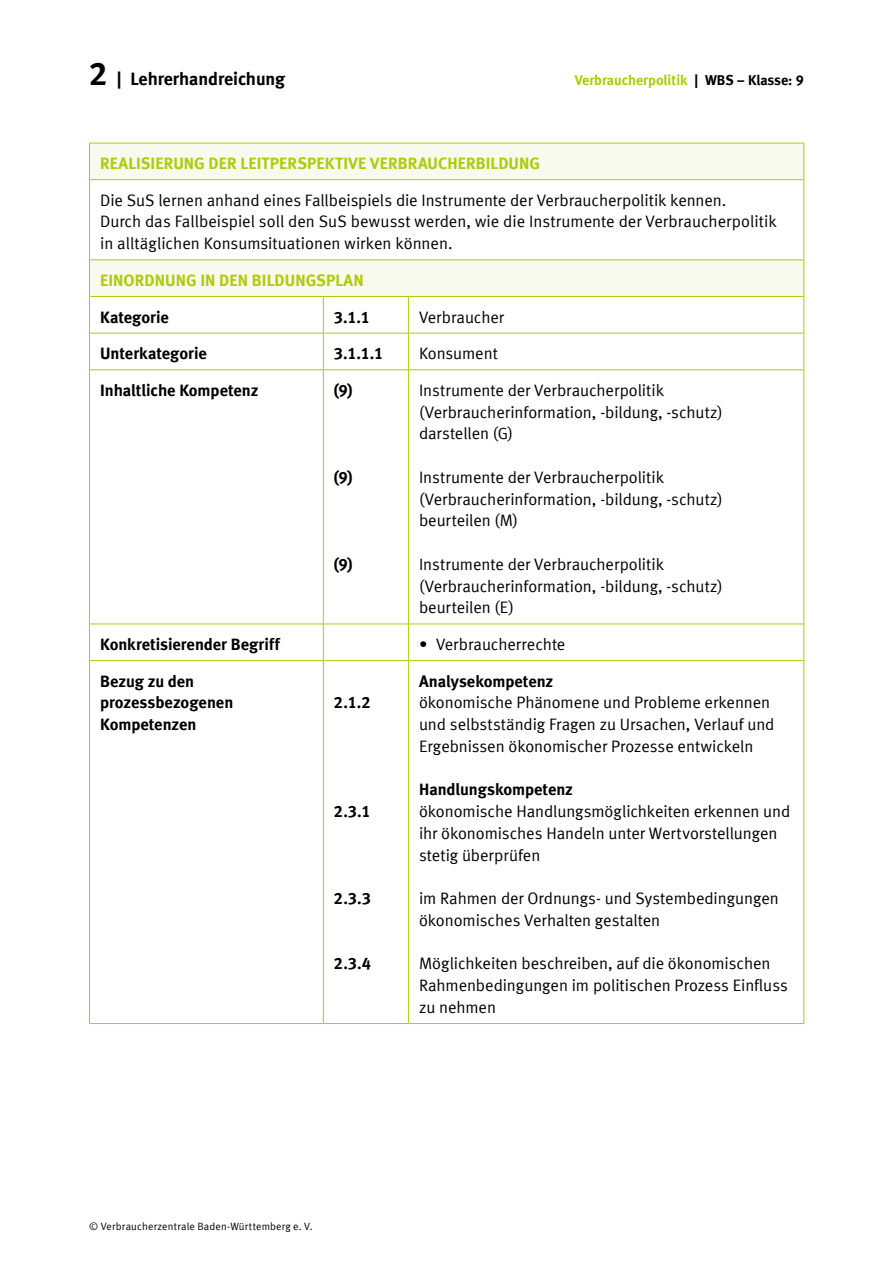
<style>
.page{position:relative;width:893px;height:1263px;background:#fff}
.page>*{position:absolute;margin:0;border:0;box-sizing:border-box;transform-origin:0 0}
.t1{font:18px "Meta Bold LF";color:#000}
.t2{font:16.5px/21.8px "Meta Normal LF";letter-spacing:-.005em;color:#000}
.t3{font:16.5px/21.8px "Meta Bold LF";letter-spacing:-.005em;color:#000}
.t4{font:16.5px "Meta Bold LF";letter-spacing:.005em;color:#afca0b}
.t5{font:14.25px "Meta Bold LF";color:#afca0b}
.t6{font:10.5px "Meta Normal LF";letter-spacing:.015em;color:#000}
.s1{font-size:33px}
.s2{color:#000}
</style>
<div class="page">
<svg style="left:90px;top:144px;width:714px;height:152px"></svg>
<hr style="left:89px;top:143px;width:1px;height:37px;background:#afca0b">
<hr style="left:89px;top:143px;width:234px;height:1px;background:#afca0b">
<hr style="left:323px;top:143px;width:85px;height:1px;background:#afca0b">
<hr style="left:408px;top:143px;width:396px;height:1px;background:#afca0b">
<hr style="left:804px;top:143px;width:1px;height:37px;background:#afca0b">
<hr style="left:89px;top:180px;width:1px;height:80px;background:#afca0b">
<hr style="left:89px;top:179px;width:234px;height:1px;background:#afca0b">
<hr style="left:323px;top:179px;width:85px;height:1px;background:#afca0b">
<hr style="left:408px;top:179px;width:396px;height:1px;background:#afca0b">
<hr style="left:804px;top:180px;width:1px;height:80px;background:#afca0b">
<hr style="left:89px;top:260px;width:1px;height:36px;background:#afca0b">
<hr style="left:89px;top:260px;width:234px;height:1px;background:#afca0b">
<hr style="left:323px;top:260px;width:85px;height:1px;background:#afca0b">
<hr style="left:408px;top:260px;width:396px;height:1px;background:#afca0b">
<hr style="left:804px;top:260px;width:1px;height:36px;background:#afca0b">
<hr style="left:89px;top:297px;width:1px;height:36px;background:#afca0b">
<hr style="left:89px;top:333px;width:1px;height:37px;background:#afca0b">
<hr style="left:89px;top:296px;width:234px;height:1px;background:#afca0b">
<hr style="left:323px;top:297px;width:1px;height:36px;background:#afca0b">
<hr style="left:323px;top:333px;width:1px;height:37px;background:#afca0b">
<hr style="left:323px;top:296px;width:85px;height:1px;background:#afca0b">
<hr style="left:408px;top:297px;width:1px;height:36px;background:#afca0b">
<hr style="left:408px;top:333px;width:1px;height:37px;background:#afca0b">
<hr style="left:408px;top:296px;width:396px;height:1px;background:#afca0b">
<hr style="left:804px;top:297px;width:1px;height:36px;background:#afca0b">
<hr style="left:804px;top:333px;width:1px;height:37px;background:#afca0b">
<hr style="left:89px;top:370px;width:1px;height:254px;background:#afca0b">
<hr style="left:89px;top:624px;width:1px;height:36px;background:#afca0b">
<hr style="left:89px;top:333px;width:234px;height:1px;background:#afca0b">
<hr style="left:89px;top:369px;width:234px;height:1px;background:#afca0b">
<hr style="left:89px;top:624px;width:234px;height:1px;background:#afca0b">
<hr style="left:323px;top:370px;width:1px;height:254px;background:#afca0b">
<hr style="left:323px;top:624px;width:1px;height:36px;background:#afca0b">
<hr style="left:323px;top:333px;width:85px;height:1px;background:#afca0b">
<hr style="left:323px;top:369px;width:85px;height:1px;background:#afca0b">
<hr style="left:323px;top:624px;width:85px;height:1px;background:#afca0b">
<hr style="left:408px;top:370px;width:1px;height:254px;background:#afca0b">
<hr style="left:408px;top:624px;width:1px;height:36px;background:#afca0b">
<hr style="left:408px;top:333px;width:396px;height:1px;background:#afca0b">
<hr style="left:408px;top:369px;width:396px;height:1px;background:#afca0b">
<hr style="left:804px;top:370px;width:1px;height:254px;background:#afca0b">
<hr style="left:804px;top:624px;width:1px;height:36px;background:#afca0b">
<hr style="left:408px;top:624px;width:396px;height:1px;background:#afca0b">
<hr style="left:89px;top:661px;width:1px;height:362px;background:#afca0b">
<hr style="left:89px;top:660px;width:234px;height:1px;background:#afca0b">
<hr style="left:323px;top:661px;width:1px;height:362px;background:#afca0b">
<hr style="left:323px;top:660px;width:85px;height:1px;background:#afca0b">
<hr style="left:408px;top:661px;width:1px;height:362px;background:#afca0b">
<hr style="left:408px;top:660px;width:396px;height:1px;background:#afca0b">
<hr style="left:804px;top:661px;width:1px;height:362px;background:#afca0b">
<hr style="left:89px;top:1023px;width:234px;height:1px;background:#afca0b">
<hr style="left:323px;top:1023px;width:85px;height:1px;background:#afca0b">
<hr style="left:408px;top:1023px;width:396px;height:1px;background:#afca0b">
<p class="t1" style="left:89px;top:68px;width:197px"><span class="s1">2</span> | Lehrerhandreichung</p>
<p class="t5" style="left:575px;top:72px;width:230px">Verbraucherpolitik <span class="s2">| WBS – Klasse: 9</span></p>
<p class="t4" style="left:100px;top:154px;width:441px">REALISIERUNG DER LEITPERSPEKTIVE VERBRAUCHERBILDUNG</p>
<p class="t2" style="left:100px;top:189px;width:678px">Die SuS lernen anhand eines Fallbeispiels die Instrumente der Verbraucherpolitik kennen.<br>Durch das Fallbeispiel soll den SuS bewusst werden, wie die Instrumente der Verbraucherpolitik in alltäglichen Konsumsituationen wirken können.</p>
<p class="t4" style="left:100px;top:270px;width:265px">EINORDNUNG IN DEN BILDUNGSPLAN</p>
<p class="t3" style="left:100px;top:306px;width:70px">Kategorie</p>
<p class="t3" style="left:334px;top:306px;width:38px">3.1.1</p>
<p class="t2" style="left:419px;top:306px;width:86px">Verbraucher</p>
<p class="t3" style="left:100px;top:342px;width:108px">Unterkategorie</p>
<p class="t3" style="left:334px;top:342px;width:51px">3.1.1.1</p>
<p class="t2" style="left:419px;top:342px;width:80px">Konsument</p>
<p class="t3" style="left:100px;top:379px;width:160px">Inhaltliche Kompetenz</p>
<p class="t3" style="left:334px;top:379px;width:20px">(9)</p>
<p class="t2" style="left:419px;top:379px;width:305px">Instrumente der Verbraucherpolitik (Verbraucherinformation, -bildung, -schutz) darstellen (G)</p>
<p class="t2" style="left:419px;top:466px;width:305px">Instrumente der Verbraucherpolitik (Verbraucherinformation, -bildung, -schutz) beurteilen (M)</p>
<p class="t2" style="left:419px;top:553px;width:305px">Instrumente der Verbraucherpolitik (Verbraucherinformation, -bildung, -schutz) beurteilen (E)</p>
<p class="t3" style="left:334px;top:466px;width:20px">(9)</p>
<p class="t3" style="left:334px;top:553px;width:20px">(9)</p>
<p class="t3" style="left:100px;top:633px;width:181px">Konkretisierender Begriff</p>
<p class="t2" style="left:419px;top:633px;width:148px">• Verbraucherrechte</p>
<p class="t3" style="left:100px;top:670px;width:135px">Bezug zu den prozessbezogenen</p>
<p class="t3" style="left:100px;top:713px;width:98px">Kompetenzen</p>
<p class="t3" style="left:419px;top:670px;width:136px">Analysekompetenz</p>
<p class="t2" style="left:419px;top:691px;width:357px">ökonomische Phänomene und Probleme erkennen und selbstständig Fragen zu Ursachen, Verlauf und<br>Ergebnissen ökonomischer Prozesse entwickeln</p>
<p class="t3" style="left:419px;top:778px;width:155px">Handlungskompetenz</p>
<p class="t2" style="left:419px;top:800px;width:373px">ökonomische Handlungsmöglichkeiten erkennen und ihr ökonomisches Handeln unter Wertvorstellungen stetig überprüfen</p>
<p class="t2" style="left:419px;top:887px;width:361px">im Rahmen der Ordnungs- und Systembedingungen ökonomisches Verhalten gestalten</p>
<p class="t2" style="left:419px;top:952px;width:370px">Möglichkeiten beschreiben, auf die ökonomischen<br>Rahmenbedingungen im politischen Prozess Einfluss zu nehmen</p>
<p class="t3" style="left:334px;top:691px;width:38px">2.1.2</p>
<p class="t3" style="left:334px;top:800px;width:38px">2.3.1</p>
<p class="t3" style="left:334px;top:887px;width:38px">2.3.3</p>
<p class="t3" style="left:334px;top:952px;width:39px">2.3.4</p>
<p class="t6" style="left:89px;top:1220px;width:225px">© Verbraucherzentrale Baden-Württemberg e. V.</p>
</div>
